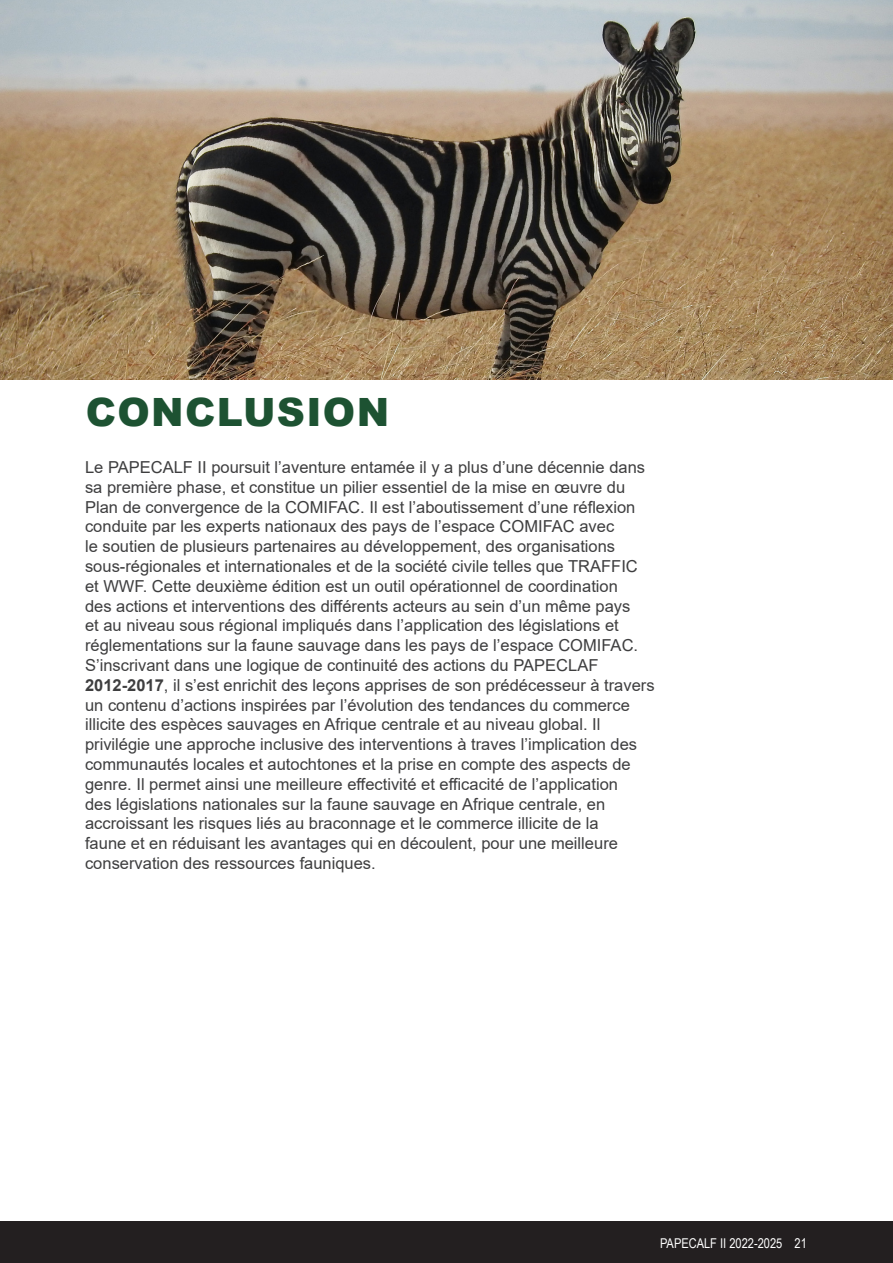
<style>
.page{position:relative;width:893px;height:1263px;background:#fff}
.page>*{position:absolute;margin:0;border:0;box-sizing:border-box;transform-origin:0 0}
.t1{font:900 39px "Arial";letter-spacing:.035em;color:#1d5232}
.t2{font:16.5px/19.8px "Arial";color:#3e3e3f}
.t3{font:13.5px "Arial Narrow";color:#fff}
.s1{font-weight:700}
</style>
<div class="page">
<div style="left:0;top:1221px;width:893px;height:42px;background:#231f20"></div>
<img style="left:0;top:0;width:893px;height:379px">
<p class="t1" style="left:86px;top:384px;width:305px">CONCLUSION</p>
<p class="t2" style="left:85px;top:457px;width:571px">Le PAPECALF II poursuit l’aventure entamée il y a plus d’une décennie dans sa première phase, et constitue un pilier essentiel de la mise en œuvre du Plan de convergence de la COMIFAC. Il est l’aboutissement d’une réflexion conduite par les experts nationaux des pays de l’espace COMIFAC avec<br>le soutien de plusieurs partenaires au développement, des organisations sous-régionales et internationales et de la société civile telles que TRAFFIC et WWF. Cette deuxième édition est un outil opérationnel de coordination<br>des actions et interventions des différents acteurs au sein d’un même pays<br>et au niveau sous régional impliqués dans l’application des législations et réglementations sur la faune sauvage dans les pays de l’espace COMIFAC.<br>S’inscrivant dans une logique de continuité des actions du PAPECLAF <span class="s1">2012-2017</span>, il s’est enrichit des leçons apprises de son prédécesseur à travers un contenu d’actions inspirées par l’évolution des tendances du commerce illicite des espèces sauvages en Afrique centrale et au niveau global. Il privilégie une approche inclusive des interventions à traves l’implication des communautés locales et autochtones et la prise en compte des aspects de genre. Il permet ainsi une meilleure effectivité et efficacité de l’application<br>des législations nationales sur la faune sauvage en Afrique centrale, en accroissant les risques liés au braconnage et le commerce illicite de la<br>faune et en réduisant les avantages qui en découlent, pour une meilleure conservation des ressources fauniques.</p>
<p class="t3" style="left:660px;top:1233px;width:148px">PAPECALF II 2022-2025 21</p>
</div>
